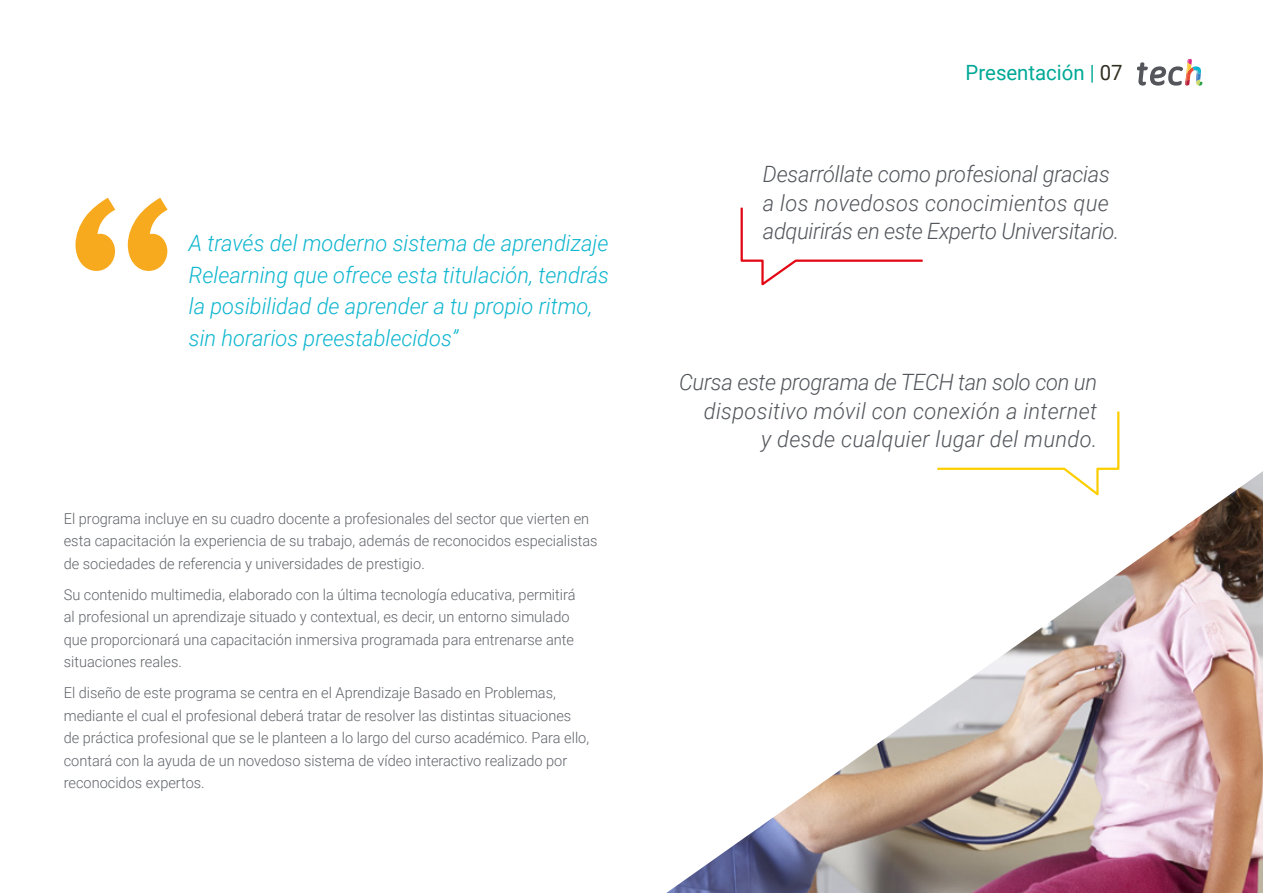
<style>
.page{position:relative;width:1263px;height:893px;background:#fff}
.page>*{position:absolute;margin:0;border:0;box-sizing:border-box;transform-origin:0 0}
.t1{font:italic 300 22.5px/31.5px "Roboto";color:#0fb6cf}
.t2{font:italic 300 22.5px/28.5px "Roboto";letter-spacing:.015em;color:#52555b;text-align:right}
.t3{font:italic 300 22.5px/28.5px "Roboto";letter-spacing:-.01em;color:#52555b}
.t4{font:21px "Roboto";color:#00a996}
.t5{font:300 15px/22.5px "Roboto";color:#61646a}
.s1{color:#312e20}
</style>
<div class="page">
<svg style="left:75px;top:198px;width:93px;height:73px"></svg>
<svg style="left:1137px;top:59px;width:65px;height:27px"></svg>
<svg style="left:937px;top:411px;width:183px;height:60px"></svg>
<svg style="left:740px;top:207px;width:183px;height:79px"></svg>
<img style="left:666px;top:471px;width:597px;height:422px">
<h1 class="t1" style="left:189px;top:226px;width:422px">A través del moderno sistema de aprendizaje Relearning que ofrece esta titulación, tendrás la posibilidad de aprender a tu propio ritmo, sin horarios preestablecidos”</h1>
<p class="t5" style="left:64px;top:506px;width:535px">El programa incluye en su cuadro docente a profesionales del sector que vierten en esta capacitación la experiencia de su trabajo, además de reconocidos especialistas de sociedades de referencia y universidades de prestigio.</p>
<p class="t5" style="left:64px;top:582px;width:513px">Su contenido multimedia, elaborado con la última tecnología educativa, permitirá al profesional un aprendizaje situado y contextual, es decir, un entorno simulado que proporcionará una capacitación inmersiva programada para entrenarse ante situaciones reales.</p>
<p class="t5" style="left:64px;top:681px;width:527px">El diseño de este programa se centra en el Aprendizaje Basado en Problemas, mediante el cual el profesional deberá tratar de resolver las distintas situaciones de práctica profesional que se le planteen a lo largo del curso académico. Para ello, contará con la ayuda de un novedoso sistema de vídeo interactivo realizado por reconocidos expertos.</p>
<h2 class="t4" style="left:966px;top:57px;width:159px">Presentación | <span class="s1">07</span></h2>
<h1 class="t3" style="left:763px;top:159px;width:358px">Desarróllate como profesional gracias a los novedosos conocimientos que adquirirás en este Experto Universitario.</h1>
<h1 class="t2" style="left:679px;top:367px;width:420px">Cursa este programa de TECH tan solo con un dispositivo móvil con conexión a internet<br>y desde cualquier lugar del mundo.</h1>
</div>
